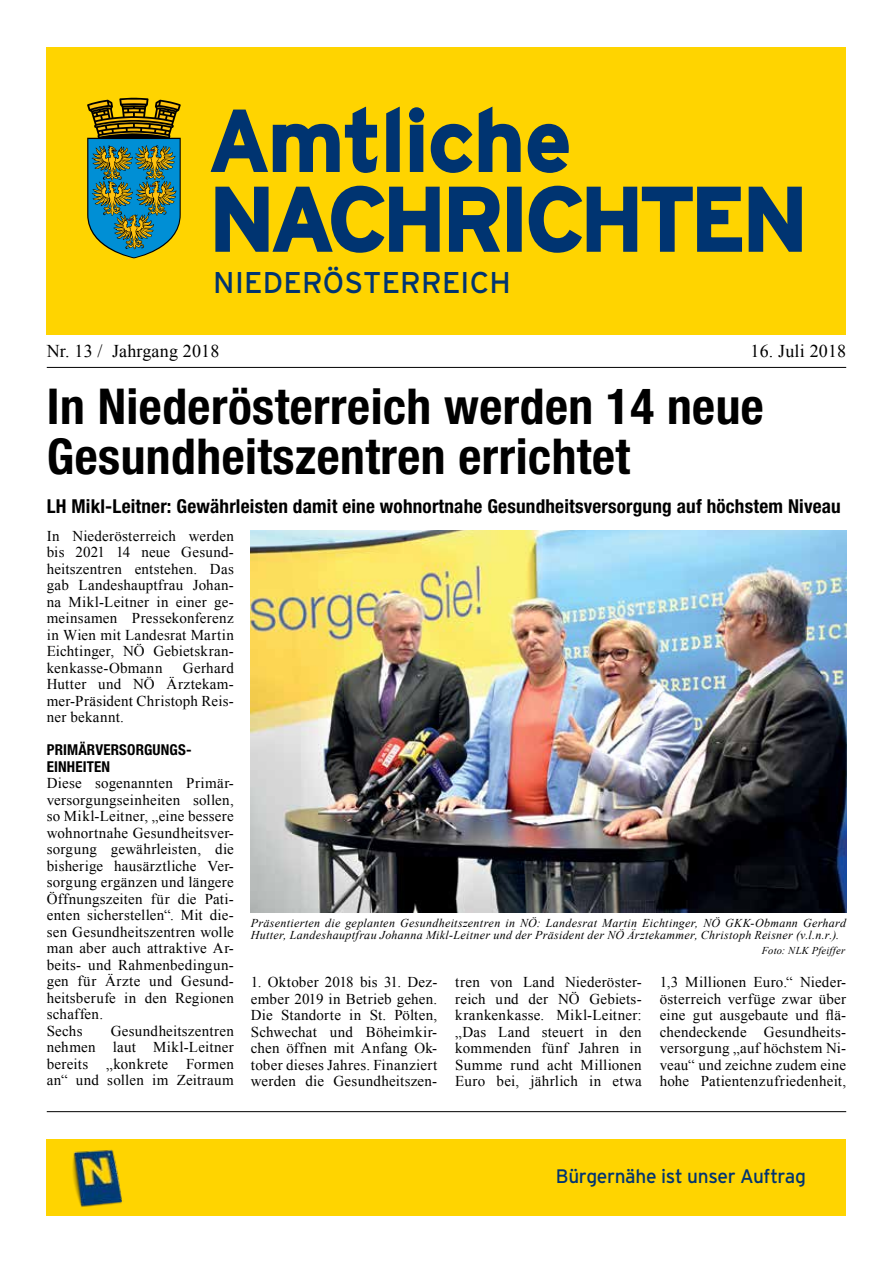
<style>
.page{position:relative;width:893px;height:1263px;background:#fff}
.page>*{position:absolute;margin:0;border:0;box-sizing:border-box;transform-origin:0 0}
.t1{font:700 90px "Interstate";letter-spacing:-.055em;color:#003471}
.t2{font:700 87px "Interstate";letter-spacing:-.01em;color:#003471;scale:.95 1}
.t3{font:700 condensed 49.5px/49.5px "Helvetica Neue LT Pro";letter-spacing:.01em;color:#000}
.t4{font:30px "Interstate";letter-spacing:.005em;color:#003471}
.t5{font:19.5px "Interstate";letter-spacing:-.02em;color:#003471}
.t6{font:700 condensed 19.2px "Helvetica Neue LT Pro";letter-spacing:.01em;color:#000}
.t7{font:18px "Times New Roman";letter-spacing:.01em;color:#000}
.t8{font:15px/16.5px "Times New Roman";letter-spacing:.02em;color:#000;text-align:justify}
.t9{font:700 condensed 15px/16.5px "Helvetica Neue LT Pro";letter-spacing:.01em;color:#000}
.t10{font:italic 12px/12px "Times New Roman";letter-spacing:.025em;color:#000}
.t11{font:italic 10.5px "Times New Roman";letter-spacing:.03em;color:#000}
</style>
<div class="page">
<hr style="left:47px;top:367px;width:799px;height:1px;background:#000">
<hr style="left:47px;top:1111px;width:799px;height:1px;background:#000">
<div style="left:47px;top:47px;width:799px;height:287px;background:#ffd400"></div>
<div style="left:47px;top:1140px;width:799px;height:76px;background:#ffd400"></div>
<svg style="left:210px;top:106px;width:168px;height:67px"></svg>
<svg style="left:386px;top:106px;width:14px;height:66px"></svg>
<svg style="left:409px;top:106px;width:112px;height:67px"></svg>
<svg style="left:527px;top:123px;width:42px;height:50px"></svg>
<svg style="left:215px;top:185px;width:225px;height:68px"></svg>
<svg style="left:449px;top:186px;width:51px;height:66px"></svg>
<div style="left:507px;top:187px;width:15px;height:65px;border:2px solid #003471"></div>
<svg style="left:528px;top:185px;width:274px;height:68px"></svg>
<svg style="left:87px;top:98px;width:94px;height:160px;background:#587e57"></svg>
<img style="left:72px;top:1149px;width:51px;height:58px">
<img style="left:251px;top:530px;width:595px;height:382px">
<h2 class="t2" style="left:208px;top:92px;width:384px">Amtliche</h2>
<h1 class="t1" style="left:208px;top:169px;width:602px">NACHRICHTEN</h1>
<h3 class="t4" style="left:213px;top:265px;width:299px">NIEDERÖSTERREICH</h3>
<p class="t7" style="left:47px;top:339px;width:174px">Nr. 13 / Jahrgang 2018</p>
<p class="t7" style="left:750px;top:339px;width:97px">16. Juli 2018</p>
<h3 class="t3" style="left:47px;top:381px;width:719px">In Niederösterreich werden 14 neue<br>Gesundheitszentren errichtet</h3>
<p class="t6" style="left:47px;top:495px;width:795px">LH Mikl-Leitner: Gewährleisten damit eine wohnortnahe Gesundheitsversorgung auf höchstem Niveau</p>
<p class="t8" style="left:47px;top:527px;width:189px">In Niederösterreich werden bis 2021 14 neue Gesund&shy;heitszentren entstehen. Das gab Landeshauptfrau Johan&shy;na Mikl-Leitner in einer ge&shy;meinsamen Pressekonferenz in Wien mit Landesrat Martin Eichtinger, NÖ Gebietskran&shy;kenkasse-Obmann</p>
<p class="t8" style="left:47px;top:659px;width:189px;text-indent:136px">Gerhard Hutter und NÖ Ärztekam&shy;mer-Präsident Christoph Reis&shy;ner bekannt.</p>
<p class="t9" style="left:47px;top:742px;width:146px">Primärversorgungs&shy;einheiten</p>
<p class="t8" style="left:47px;top:775px;width:189px;text-align:left">Diese sogenannten Primär&shy;versorgungseinheiten sollen, so Mikl-Leitner, „eine bessere wohnortnahe Gesundheitsver&shy;sorgung gewährleisten, die bisherige hausärztliche Ver&shy;sorgung ergänzen und längere<br>Öffnungszeiten für die Pati&shy;enten sicherstellen“. Mit die&shy;sen Gesundheitszentren wolle man aber auch attraktive Ar&shy;beits- und Rahmenbedingun&shy;gen für Ärzte und Gesund&shy;heitsberufe in den Regionen schaffen.<br>Sechs</p>
<p class="t10" style="left:251px;top:916px;width:597px">Präsentierten die geplanten Gesundheitszentren in NÖ: Landesrat Martin Eichtinger, NÖ GKK-Obmann Gerhard<br>Hutter, Landeshauptfrau Johanna Mikl-Leitner und der Präsident der NÖ Ärztekammer, Christoph Reisner (v.l.n.r.).</p>
<p class="t11" style="left:762px;top:944px;width:85px">Foto: NLK Pfeiffer</p>
<p class="t8" style="left:251px;top:974px;width:188px">1. Oktober 2018 bis 31. Dez&shy;ember 2019 in Betrieb gehen.<br>Die Standorte in St. Pölten, Schwechat und Böheimkir&shy;chen öffnen mit Anfang Ok&shy;tober dieses Jahres. Finanziert werden die Gesundheitszen-</p>
<p class="t8" style="left:455px;top:974px;width:188px">tren von Land Niederöster&shy;reich und der NÖ Gebiets&shy;krankenkasse. Mikl-Leitner: „Das Land steuert in den kommenden fünf Jahren in Summe rund acht Millionen Euro bei, jährlich in etwa</p>
<p class="t8" style="left:660px;top:974px;width:188px">1,3 Millionen Euro.“ Nieder&shy;österreich verfüge zwar über eine gut ausgebaute und flä&shy;chendeckende Gesundheits&shy;versorgung „auf höchstem Ni&shy;veau“ und zeichne zudem eine hohe Patientenzufriedenheit,</p>
<p class="t8" style="left:47px;top:1022px;width:189px;text-indent:64px">Gesundheitszentren nehmen laut Mikl-Leitner bereits „konkrete Formen an“ und sollen im Zeitraum</p>
<h3 class="t5" style="left:556px;top:1165px;width:252px">Bürgernähe ist unser Auftrag</h3>
</div>
